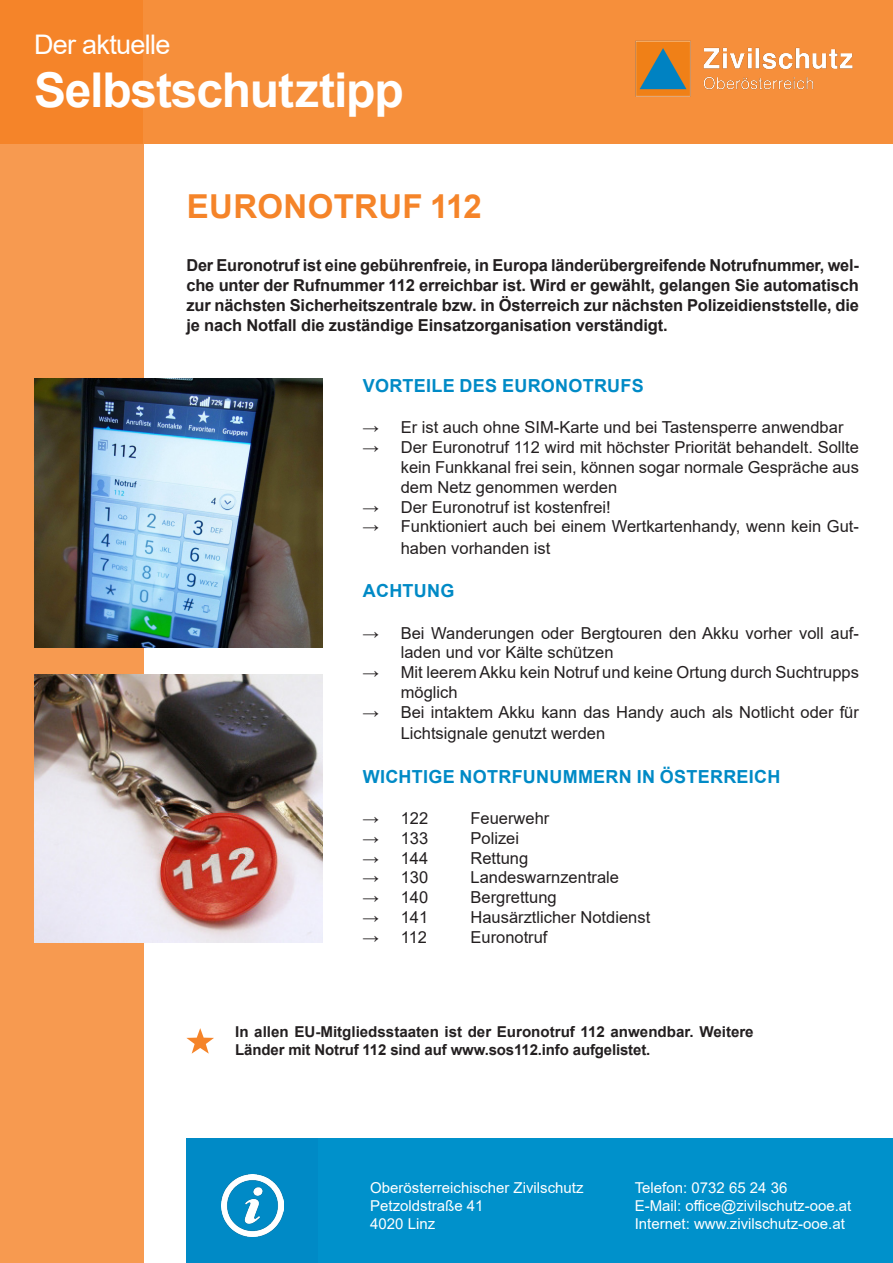
<style>
.page{position:relative;width:893px;height:1263px;background:#fff}
.page>*{position:absolute;margin:0;border:0;box-sizing:border-box;transform-origin:0 0}
.t1{font:700 48px "Arial";letter-spacing:-.025em;color:#fff}
.t2{font:700 33px "Arial";letter-spacing:.01em;color:#f58429}
.t3{font:27px "Arial";letter-spacing:-.025em;color:#fff}
.t4{font:700 18px "Arial";letter-spacing:.015em;color:#008ac6}
.t5{font:16.5px/19.8px "Arial";color:#231f20}
.t6{font:700 16.5px/19.8px "Arial";letter-spacing:-.01em;color:#231f20;text-align:justify}
.t7{font:15px "Arial";color:#fff}
.t8{font:700 15px/18px "Arial";color:#231f20}
</style>
<div class="page">
<div style="left:0;top:144px;width:144px;height:1119px;background:#f79a50"></div>
<svg style="left:186px;top:1028px;width:28px;height:26px"></svg>
<div style="left:0;top:0;width:144px;height:144px;background:#f58429"></div>
<div style="left:144px;top:0;width:749px;height:144px;background:#f68f3b"></div>
<img style="left:635px;top:40px;width:218px;height:57px">
<div style="left:186px;top:1139px;width:133px;height:124px;background:#008ac6"></div>
<img style="left:222px;top:1174px;width:62px;height:62px">
<div style="left:319px;top:1139px;width:574px;height:124px;background:#0091cb"></div>
<img style="left:34px;top:379px;width:288px;height:268px">
<img style="left:34px;top:675px;width:288px;height:268px">
<p class="t3" style="left:34px;top:26px;width:138px">Der aktuelle</p>
<p class="t1" style="left:34px;top:57px;width:371px">Selbstschutztipp</p>
<p class="t2" style="left:187px;top:183px;width:296px">EURONOTRUF 112</p>
<p class="t6" style="left:186px;top:256px;width:674px">Der Euronotruf ist eine gebührenfreie, in Europa länderübergreifende Notrufnummer, wel&shy;che unter der Rufnummer 112 erreichbar ist. Wird er gewählt, gelangen Sie automatisch zur nächsten Sicherheitszentrale bzw. in Österreich zur nächsten Polizeidienststelle, die je nach Notfall die zuständige Einsatzorganisation verständigt.</p>
<p class="t4" style="left:363px;top:373px;width:282px">VORTEILE DES EURONOTRUFS</p>
<p class="t5" style="left:362px;top:418px;width:482px">→ Er ist auch ohne SIM-Karte und bei Tastensperre anwendbar</p>
<p class="t5" style="left:401px;top:437px;width:460px;text-align:justify;text-indent:-38px">→ Der Euronotruf 112 wird mit höchster Priorität behandelt. Sollte kein Funkkanal frei sein, können sogar normale Gespräche aus dem Netz genommen werden</p>
<p class="t5" style="left:362px;top:497px;width:250px">→ Der Euronotruf ist kostenfrei!</p>
<p class="t5" style="left:401px;top:516px;width:460px;line-height:21.6px;text-indent:-38px">→ Funktioniert auch bei einem Wertkartenhandy, wenn kein Gut&shy;haben vorhanden ist</p>
<p class="t4" style="left:363px;top:578px;width:93px">ACHTUNG</p>
<p class="t5" style="left:401px;top:623px;width:460px;text-indent:-38px">→ Bei Wanderungen oder Bergtouren den Akku vorher voll auf&shy;laden und vor Kälte schützen</p>
<p class="t5" style="left:401px;top:662px;width:460px;text-indent:-38px">→ Mit leerem Akku kein Notruf und keine Ortung durch Suchtrupps möglich</p>
<p class="t5" style="left:401px;top:701px;width:460px;line-height:21.6px;text-indent:-38px">→ Bei intaktem Akku kann das Handy auch als Notlicht oder für<br>Lichtsignale genutzt werden</p>
<p class="t4" style="left:363px;top:764px;width:419px">WICHTIGE NOTRFUNUMMERN IN ÖSTERREICH</p>
<p class="t5" style="left:362px;top:808px;width:67px">→ 122</p>
<p class="t5" style="left:470px;top:808px;width:80px">Feuerwehr</p>
<p class="t5" style="left:362px;top:828px;width:67px">→ 133</p>
<p class="t5" style="left:470px;top:828px;width:50px">Polizei</p>
<p class="t5" style="left:362px;top:848px;width:67px">→ 144</p>
<p class="t5" style="left:470px;top:848px;width:59px">Rettung</p>
<p class="t5" style="left:362px;top:868px;width:67px">→ 130</p>
<p class="t5" style="left:470px;top:868px;width:150px">Landeswarnzentrale</p>
<p class="t5" style="left:362px;top:887px;width:67px">→ 140</p>
<p class="t5" style="left:470px;top:887px;width:88px">Bergrettung</p>
<p class="t5" style="left:362px;top:907px;width:67px">→ 141</p>
<p class="t5" style="left:470px;top:907px;width:181px">Hausärztlicher Notdienst</p>
<p class="t5" style="left:362px;top:927px;width:66px">→ 112</p>
<p class="t5" style="left:470px;top:927px;width:79px">Euronotruf</p>
<p class="t8" style="left:235px;top:1023px;width:520px">In allen EU-Mitgliedsstaaten ist der Euronotruf 112 anwendbar. Weitere<br>Länder mit Notruf 112 sind auf www.sos112.info aufgelistet.</p>
<p class="t7" style="left:370px;top:1177px;width:215px">Oberösterreichischer Zivilschutz</p>
<p class="t7" style="left:370px;top:1195px;width:115px">Petzoldstraße 41</p>
<p class="t7" style="left:370px;top:1213px;width:67px">4020 Linz</p>
<p class="t7" style="left:635px;top:1177px;width:154px">Telefon: 0732 65 24 36</p>
<p class="t7" style="left:635px;top:1195px;width:218px">E-Mail: office@zivilschutz-ooe.at</p>
<p class="t7" style="left:635px;top:1213px;width:212px">Internet: www.zivilschutz-ooe.at</p>
</div>
